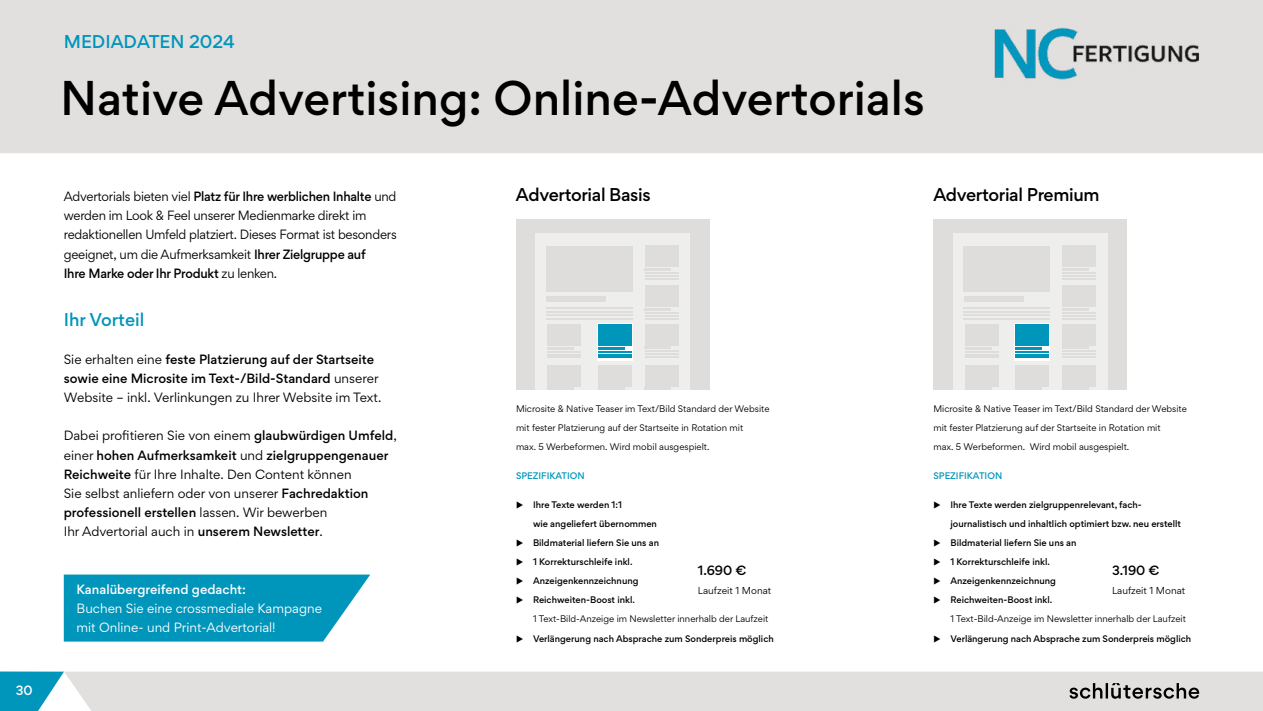
<style>
.page{position:relative;width:1263px;height:711px;background:#fff}
.page>*{position:absolute;margin:0;border:0;box-sizing:border-box;transform-origin:0 0}
.t1{font:500 43.5px "Gordita";color:#000}
.t2{font:500 16.5px "Gordita";letter-spacing:-.02em;color:#000}
.t3{font:500 16.5px "Gordita";color:#0095bb}
.t4{font:12px/19.2px "Gordita";color:#000}
.t5{font:12px/19.2px "Gordita";letter-spacing:-.02em;color:#000}
.t6{font:500 12px/19.2px "Gordita";color:#000}
.t7{font:12px/19.2px "Gordita";color:#fff}
.t8{font:500 12px "Gordita";color:#fff}
.t9{font:9px "Gordita";color:#000}
.t10{font:500 8.55px "Gordita";color:#000}
.t11{font:8.55px "Gordita";color:#000}
.t12{font:500 8.55px "Gordita";color:#0095bb}
.s1{font-weight:500}
.s2{font-weight:400}
</style>
<div class="page">
<div style="left:0;top:0;width:1263px;height:153px;background:#e1e0df"></div>
<div style="left:64px;top:671px;width:1199px;height:39px;background:#e1e0df"></div>
<svg style="left:0;top:671px;width:64px;height:39px"></svg>
<svg style="left:1069px;top:682px;width:130px;height:16px;background:#9a9998"></svg>
<img style="left:991px;top:23px;width:226px;height:66px">
<svg style="left:64px;top:574px;width:306px;height:67px;background:#159dc0"></svg>
<div style="left:933px;top:219px;width:194px;height:170px;background:#dedddc"></div>
<div style="left:516px;top:219px;width:194px;height:170px;background:#dedddc"></div>
<div style="left:953px;top:234px;width:154px;height:156px;background:#eeeeed"></div>
<div style="left:535px;top:234px;width:155px;height:156px;background:#eeeeed"></div>
<div style="left:964px;top:296px;width:59px;height:6px;background:#dedddc"></div>
<div style="left:546px;top:296px;width:60px;height:6px;background:#dedddc"></div>
<hr style="left:964px;top:318px;width:86px;height:1px;background:#dedddc">
<hr style="left:546px;top:318px;width:86px;height:1px;background:#dedddc">
<hr style="left:964px;top:314px;width:86px;height:2px;background:#dedddc">
<hr style="left:546px;top:314px;width:86px;height:2px;background:#dedddc">
<hr style="left:964px;top:310px;width:86px;height:2px;background:#dedddc">
<hr style="left:546px;top:310px;width:86px;height:2px;background:#dedddc">
<hr style="left:964px;top:307px;width:86px;height:2px;background:#dedddc">
<hr style="left:546px;top:307px;width:86px;height:2px;background:#dedddc">
<div style="left:964px;top:246px;width:86px;height:45px;background:#dedddc"></div>
<div style="left:546px;top:246px;width:86px;height:45px;background:#dedddc"></div>
<svg style="left:1014px;top:323px;width:36px;height:38px"></svg>
<div style="left:1015px;top:324px;width:34px;height:21px;background:#0095bb"></div>
<hr style="left:1015px;top:346px;width:27px;height:3px;background:#0095bb">
<hr style="left:1015px;top:351px;width:34px;height:1px;background:#0095bb">
<hr style="left:1015px;top:353px;width:34px;height:2px;background:#0095bb">
<hr style="left:1015px;top:356px;width:34px;height:2px;background:#0095bb">
<svg style="left:597px;top:323px;width:35px;height:38px"></svg>
<div style="left:598px;top:324px;width:33px;height:21px;background:#0095bb"></div>
<hr style="left:598px;top:346px;width:26px;height:3px;background:#0095bb">
<hr style="left:598px;top:351px;width:33px;height:1px;background:#0095bb">
<hr style="left:598px;top:353px;width:33px;height:2px;background:#0095bb">
<hr style="left:598px;top:356px;width:33px;height:2px;background:#0095bb">
<div style="left:1062px;top:246px;width:34px;height:21px;background:#dedddc"></div>
<div style="left:645px;top:246px;width:33px;height:21px;background:#dedddc"></div>
<div style="left:1062px;top:324px;width:34px;height:21px;background:#dedddc"></div>
<div style="left:645px;top:324px;width:33px;height:21px;background:#dedddc"></div>
<div style="left:1062px;top:365px;width:34px;height:21px;background:#dedddc"></div>
<div style="left:645px;top:365px;width:33px;height:21px;background:#dedddc"></div>
<div style="left:1015px;top:365px;width:34px;height:21px;background:#dedddc"></div>
<div style="left:598px;top:365px;width:33px;height:21px;background:#dedddc"></div>
<div style="left:965px;top:324px;width:33px;height:21px;background:#dedddc"></div>
<div style="left:547px;top:324px;width:34px;height:21px;background:#dedddc"></div>
<div style="left:965px;top:365px;width:33px;height:21px;background:#dedddc"></div>
<div style="left:547px;top:365px;width:34px;height:21px;background:#dedddc"></div>
<div style="left:1062px;top:285px;width:34px;height:21px;background:#dedddc"></div>
<div style="left:645px;top:285px;width:33px;height:21px;background:#dedddc"></div>
<hr style="left:1062px;top:268px;width:26px;height:3px;background:#dedddc">
<hr style="left:645px;top:268px;width:26px;height:3px;background:#dedddc">
<hr style="left:1062px;top:346px;width:26px;height:3px;background:#dedddc">
<hr style="left:645px;top:346px;width:26px;height:3px;background:#dedddc">
<hr style="left:1062px;top:387px;width:26px;height:3px;background:#dedddc">
<hr style="left:645px;top:387px;width:26px;height:3px;background:#dedddc">
<hr style="left:1015px;top:387px;width:27px;height:3px;background:#dedddc">
<hr style="left:598px;top:387px;width:26px;height:3px;background:#dedddc">
<hr style="left:965px;top:346px;width:26px;height:3px;background:#dedddc">
<hr style="left:547px;top:346px;width:27px;height:3px;background:#dedddc">
<hr style="left:965px;top:387px;width:26px;height:3px;background:#dedddc">
<hr style="left:547px;top:387px;width:27px;height:3px;background:#dedddc">
<hr style="left:1062px;top:308px;width:26px;height:2px;background:#dedddc">
<hr style="left:645px;top:308px;width:26px;height:2px;background:#dedddc">
<hr style="left:1062px;top:272px;width:34px;height:2px;background:#dedddc">
<hr style="left:645px;top:272px;width:33px;height:2px;background:#dedddc">
<hr style="left:1062px;top:350px;width:34px;height:2px;background:#dedddc">
<hr style="left:645px;top:350px;width:33px;height:2px;background:#dedddc">
<hr style="left:965px;top:351px;width:33px;height:1px;background:#dedddc">
<hr style="left:547px;top:351px;width:34px;height:1px;background:#dedddc">
<hr style="left:1062px;top:312px;width:34px;height:1px;background:#dedddc">
<hr style="left:645px;top:312px;width:33px;height:1px;background:#dedddc">
<hr style="left:1062px;top:275px;width:34px;height:2px;background:#dedddc">
<hr style="left:645px;top:275px;width:33px;height:2px;background:#dedddc">
<hr style="left:1062px;top:353px;width:34px;height:2px;background:#dedddc">
<hr style="left:645px;top:353px;width:33px;height:2px;background:#dedddc">
<hr style="left:965px;top:353px;width:33px;height:2px;background:#dedddc">
<hr style="left:547px;top:353px;width:34px;height:2px;background:#dedddc">
<hr style="left:1062px;top:315px;width:34px;height:1px;background:#dedddc">
<hr style="left:645px;top:315px;width:33px;height:1px;background:#dedddc">
<hr style="left:1062px;top:278px;width:34px;height:2px;background:#dedddc">
<hr style="left:645px;top:278px;width:33px;height:2px;background:#dedddc">
<hr style="left:1062px;top:356px;width:34px;height:2px;background:#dedddc">
<hr style="left:645px;top:356px;width:33px;height:2px;background:#dedddc">
<hr style="left:965px;top:356px;width:33px;height:2px;background:#dedddc">
<hr style="left:547px;top:356px;width:34px;height:2px;background:#dedddc">
<hr style="left:1062px;top:318px;width:34px;height:1px;background:#dedddc">
<hr style="left:645px;top:318px;width:33px;height:1px;background:#dedddc">
<h3 class="t8" style="left:16px;top:681px;width:18px">30</h3>
<h2 class="t3" style="left:64px;top:29px;width:173px">MEDIADATEN 2024</h2>
<h1 class="t1" style="left:60px;top:66px;width:866px">Native Advertising: Online-Advertorials</h1>
<p class="t5" style="left:64px;top:186px;width:334px">Advertorials bieten viel <span class="s1">Platz für Ihre werblichen Inhalte</span> und werden im Look &amp; Feel unserer Medienmarke direkt im redaktionellen Umfeld platziert. Dieses Format ist besonders geeignet, um die Aufmerksamkeit <span class="s1">Ihrer Zielgruppe auf<br>Ihre Marke oder Ihr Produkt</span> zu lenken.</p>
<h2 class="t3" style="left:64px;top:307px;width:82px">Ihr Vorteil</h2>
<h2 class="t2" style="left:516px;top:182px;width:136px">Advertorial Basis</h2>
<h2 class="t2" style="left:933px;top:182px;width:168px">Advertorial Premium</h2>
<h3 class="t6" style="left:64px;top:349px;width:319px"><span class="s2">Sie erhalten eine</span> feste Platzierung auf der Startseite sowie eine Microsite im Text-/Bild-Standard <span class="s2">unserer<br>Website – inkl. Verlinkungen zu Ihrer Website im Text.</span></h3>
<p class="t4" style="left:64px;top:426px;width:335px">Dabei profitieren Sie von einem <span class="s1">glaubwürdigen Umfeld</span>, einer <span class="s1">hohen Aufmerksamkeit</span> und <span class="s1">zielgruppengenauer Reichweite</span> für Ihre Inhalte. Den Content können<br>Sie selbst anliefern oder von unserer <span class="s1">Fachredaktion professionell erstellen</span> lassen. Wir bewerben<br>Ihr Advertorial auch in <span class="s1">unserem Newsletter</span>.</p>
<p class="t11" style="left:516px;top:402px;width:255px">Microsite &amp; Native Teaser im Text/Bild Standard der Website</p>
<p class="t11" style="left:516px;top:421px;width:229px">mit fester Platzierung auf der Startseite in Rotation mit</p>
<p class="t11" style="left:516px;top:440px;width:195px">max. 5 Werbeformen. Wird mobil ausgespielt.</p>
<p class="t12" style="left:516px;top:469px;width:70px">SPEZIFIKATION</p>
<p class="t10" style="left:516px;top:497px;width:108px">◆ Ihre Texte werden 1:1</p>
<p class="t10" style="left:533px;top:517px;width:126px">wie angeliefert übernommen</p>
<p class="t10" style="left:516px;top:536px;width:145px">◆ Bildmaterial liefern Sie uns an</p>
<p class="t10" style="left:516px;top:555px;width:118px">◆ 1 Korrekturschleife inkl.</p>
<p class="t10" style="left:516px;top:574px;width:124px">◆ Anzeigenkennzeichnung</p>
<p class="t10" style="left:516px;top:593px;width:120px">◆ Reichweiten-Boost inkl.</p>
<p class="t11" style="left:533px;top:612px;width:237px">1 Text-Bild-Anzeige im Newsletter innerhalb der Laufzeit</p>
<p class="t10" style="left:516px;top:631px;width:259px">◆ Verlängerung nach Absprache zum Sonderpreis möglich</p>
<p class="t11" style="left:933px;top:402px;width:255px">Microsite &amp; Native Teaser im Text/Bild Standard der Website</p>
<p class="t11" style="left:933px;top:421px;width:229px">mit fester Platzierung auf der Startseite in Rotation mit</p>
<p class="t11" style="left:933px;top:440px;width:197px">max. 5 Werbeformen. Wird mobil ausgespielt.</p>
<p class="t12" style="left:933px;top:469px;width:70px">SPEZIFIKATION</p>
<p class="t10" style="left:933px;top:497px;width:210px">◆ Ihre Texte werden zielgruppenrelevant, fach-</p>
<p class="t10" style="left:950px;top:517px;width:232px">journalistisch und inhaltlich optimiert bzw. neu erstellt</p>
<p class="t10" style="left:933px;top:536px;width:145px">◆ Bildmaterial liefern Sie uns an</p>
<p class="t10" style="left:933px;top:555px;width:118px">◆ 1 Korrekturschleife inkl.</p>
<p class="t10" style="left:933px;top:574px;width:124px">◆ Anzeigenkennzeichnung</p>
<p class="t10" style="left:933px;top:593px;width:120px">◆ Reichweiten-Boost inkl.</p>
<p class="t11" style="left:950px;top:612px;width:237px">1 Text-Bild-Anzeige im Newsletter innerhalb der Laufzeit</p>
<p class="t10" style="left:933px;top:631px;width:259px">◆ Verlängerung nach Absprache zum Sonderpreis möglich</p>
<h3 class="t6" style="left:698px;top:560px;width:50px">1.690 €</h3>
<p class="t9" style="left:698px;top:583px;width:75px">Laufzeit 1 Monat</p>
<h3 class="t6" style="left:1112px;top:560px;width:49px">3.190 €</h3>
<h3 class="t8" style="left:77px;top:580px;width:171px">Kanalübergreifend gedacht:</h3>
<p class="t9" style="left:1112px;top:583px;width:75px">Laufzeit 1 Monat</p>
<h3 class="t7" style="left:77px;top:598px;width:247px">Buchen Sie eine crossmediale Kampagne mit Online- und Print-Advertorial!</h3>
</div>
